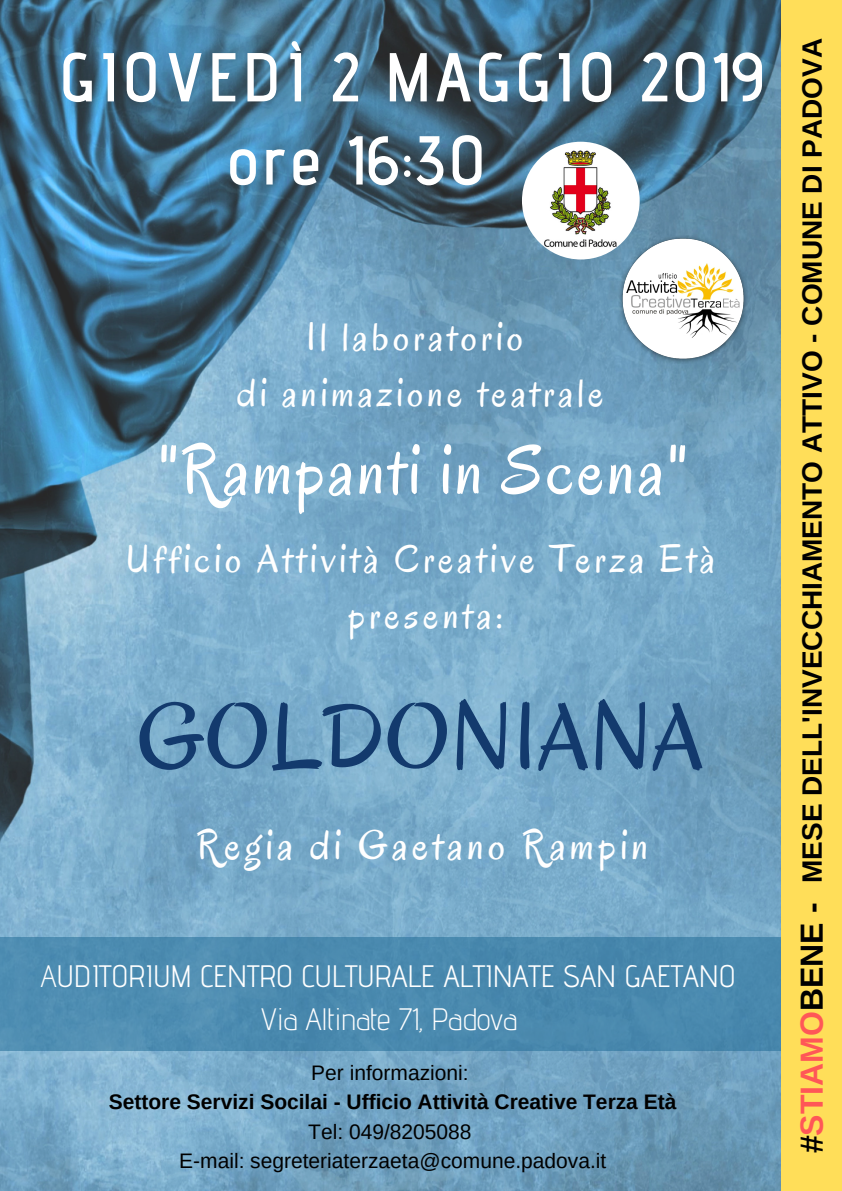
<style>
.page{position:relative;width:842px;height:1191px;background:#fff}
.page>*{position:absolute;margin:0;border:0;box-sizing:border-box;transform-origin:0 0}
.t1{font:96px "Oregano";color:#133a6d}
.t2{font:70px "Oregano";letter-spacing:.05em;color:#fff}
.t3{font:600 69px/83.1px "Advent Pro";letter-spacing:.045em;color:#fff}
.t4{font:42px "Oregano";letter-spacing:.105em;color:#fff}
.t5{font:40px/55.5px "Oregano";letter-spacing:.1em;color:#fff;text-align:center}
.t6{font:700 32px "Arimo";color:#000}
.t7{font:31px/42.7px "Advent Pro";letter-spacing:-.01em;color:#fff;text-align:center}
.t8{font:700 28px "Arimo";color:#000}
.t9{font:21px/29.2px "Arimo";color:#000;text-align:center}
.t10{font:700 21px "Arimo";color:#000}
.s1{font-weight:300}
.s2{color:#ff5757}
</style>
<div class="page">
<img style="left:0;top:0;width:781px;height:1190px">
<img style="left:522px;top:142px;width:118px;height:117px;border-radius:50%">
<img style="left:619px;top:235px;width:128px;height:128px">
<div style="left:0;top:937px;width:842px;height:113px;background:#4a8aaf"></div>
<div style="left:781px;top:0;width:61px;height:1190px;background:#ffde59"></div>
<h3 class="t3" style="left:225px;top:35px;width:540px;text-indent:-166px">GIOVEDÌ 2 MAGGIO 2019 ore 16:30</h3>
<p class="t5" style="left:237px;top:309px;width:368px">Il laboratorio<br>di animazione teatrale</p>
<h2 class="t2" style="left:158px;top:426px;width:529px">"Rampanti in Scena"</h2>
<p class="t5" style="left:125px;top:531px;width:591px">Ufficio Attività Creative Terza Età presenta:</p>
<h1 class="t1" style="left:136px;top:676px;width:569px">GOLDONIANA</h1>
<p class="t4" style="left:196px;top:818px;width:453px">Regia di Gaetano Rampin</p>
<p class="t7" style="left:41px;top:954px;width:697px"><span class="s1">A</span>UDITORIUM CENTRO CULTURALE ALTINATE SAN GAETANO<br><span class="s1">Via Altinate 71, Padova</span></p>
<p class="t9" style="left:311px;top:1057px;width:159px">Per informazioni:</p>
<p class="t10" style="left:109px;top:1090px;width:569px">Settore Servizi Socilai - Ufficio Attività Creative Terza Età</p>
<p class="t9" style="left:179px;top:1116px;width:429px">Tel: 049/8205088<br>E-mail: segreteriaterzaeta@comune.padova.it</p>
<p class="t8" style="left:796px;top:882px;width:846px;rotate:-90deg">MESE DELL'INVECCHIAMENTO ATTIVO - COMUNE DI PADOVA</p>
<p class="t6" style="left:794px;top:1153px;width:252px;rotate:-90deg">#<span class="s2">STIAMO</span>BENE -</p>
</div>
